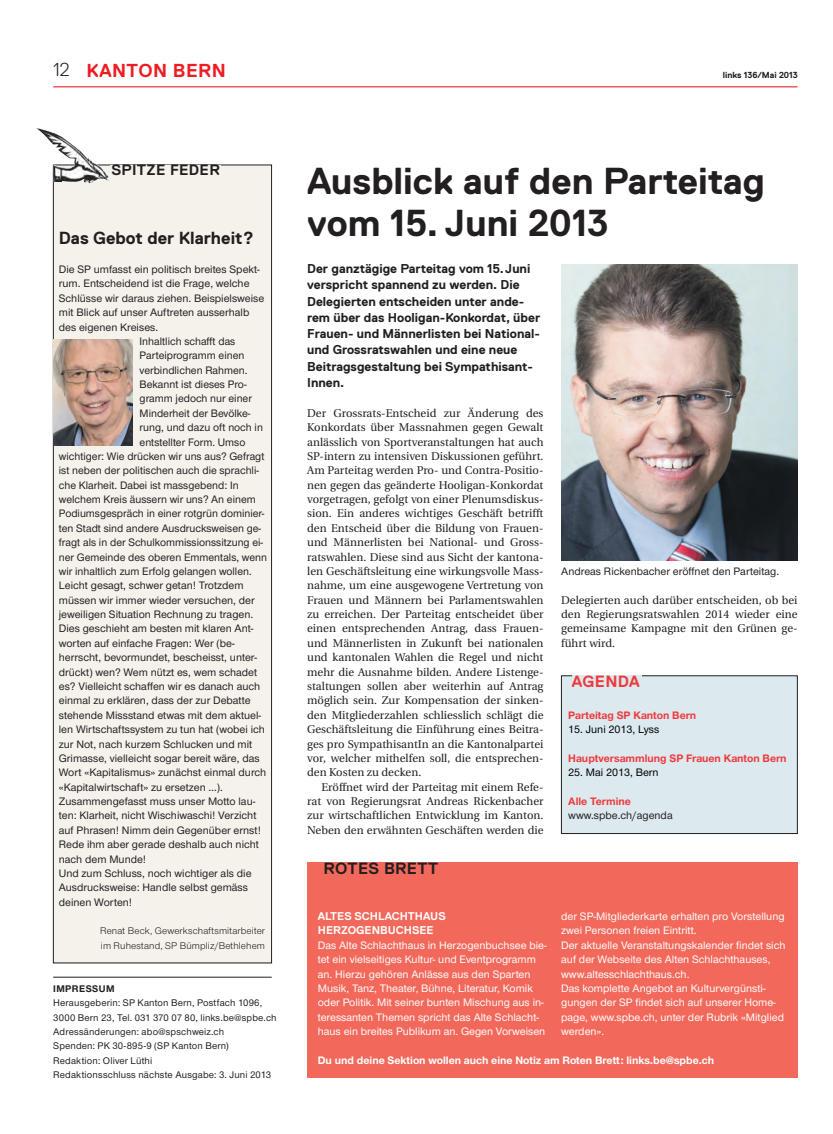
<style>
.page{position:relative;width:833px;height:1134px;background:#fff}
.page>*{position:absolute;margin:0;border:0;box-sizing:border-box;transform-origin:0 0}
.t1{font:700 37.5px/41.2px "Replica";color:#231f20}
.t2{font:700 18.75px "Replica";letter-spacing:.025em;color:#ee1d23}
.t3{font:700 17.5px "Replica";color:#231f20}
.t4{font:700 16.25px "Replica";color:#231f20}
.t5{font:700 16.25px "Replica";color:#ee3a3e}
.t6{font:700 15px "Replica";color:#231f20}
.t7{font:700 12.75px/16.2px "Replica";color:#231f20}
.t8{font:500 11.25px "Nimbus San Nov";color:#231f20}
.t9{font:11.25px/14.4px "Utopia";color:#231f20;text-align:justify}
.t10{font:500 11.25px/14.4px "Nimbus San Nov";color:#fff}
.t11{font:700 11.25px "Nimbus San Nov";color:#ee3a3e}
.t12{font:700 11.25px "Nimbus San Nov";color:#fff}
.t13{font:700 11.25px/14.4px "Replica";color:#fff}
.t14{font:500 11.25px "Nimbus San Nov";color:#000}
.t15{font:500 10px/14.4px "Nimbus San Nov";letter-spacing:.015em;color:#231f20}
.t16{font:10px/14.4px "Nimbus San Nov";letter-spacing:.015em;color:#231f20}
.t17{font:700 10px "Nimbus San Nov";letter-spacing:.045em;color:#231f20}
.t18{font:700 8.75px "Replica";color:#231f20}
.s1{font-weight:300;color:#231f20}
</style>
<div class="page">
<hr style="left:53px;top:86px;width:744px;height:1px;background:#ee3a3e">
<div style="left:307px;top:862px;width:490px;height:216px;background:#f2695b"></div>
<div style="left:561px;top:676px;width:236px;height:157px;background:#dce9ee"></div>
<div style="left:561px;top:676px;width:236px;height:158px;border:1px solid #231f20"></div>
<div style="left:572px;top:676px;width:69px;height:28px;background:#dce9ee"></div>
<div style="left:53px;top:165px;width:219px;height:798px;background:#f5f1eb"></div>
<div style="left:53px;top:165px;width:219px;height:798px;border:1px solid #231f20"></div>
<div style="left:110px;top:165px;width:111px;height:32px;background:#f5f1eb"></div>
<img style="left:36px;top:128px;width:14px;height:13px">
<img style="left:54px;top:339px;width:79px;height:107px">
<hr style="left:53px;top:977px;width:219px;height:1px;background:#231f20">
<img style="left:561px;top:264px;width:236px;height:297px">
<h2 class="t2" style="left:53px;top:60px;width:174px"><span class="s1">12</span> Kanton Bern</h2>
<p class="t18" style="left:723px;top:70px;width:76px">links 136/Mai 2013</p>
<h3 class="t6" style="left:111px;top:162px;width:10px">spitze</h3>
<h3 class="t6" style="left:170px;top:162px;width:20px">feder</h3>
<h3 class="t3" style="left:59px;top:229px;width:196px">Das Gebot der Klarheit?</h3>
<p class="t8" style="left:59px;top:263px;width:202px">Die SP umfasst ein politisch breites Spekt-</p>
<p class="t8" style="left:59px;top:277px;width:192px">rum. Entscheidend ist die Frage, welche</p>
<p class="t8" style="left:59px;top:291px;width:207px">Schlüsse wir daraus ziehen. Beispielsweise</p>
<p class="t8" style="left:59px;top:306px;width:192px">mit Blick auf unser Auftreten ausserhalb</p>
<p class="t8" style="left:59px;top:320px;width:101px">des eigenen Kreises.</p>
<p class="t8" style="left:140px;top:335px;width:97px">Inhaltlich schafft das</p>
<p class="t8" style="left:140px;top:349px;width:106px">Parteiprogramm einen</p>
<p class="t8" style="left:140px;top:363px;width:109px">verbindlichen Rahmen.</p>
<p class="t8" style="left:140px;top:378px;width:108px">Bekannt ist dieses Pro-</p>
<p class="t8" style="left:140px;top:392px;width:114px">gramm jedoch nur einer</p>
<p class="t8" style="left:140px;top:406px;width:112px">Minderheit der Bevölke-</p>
<p class="t8" style="left:140px;top:421px;width:125px">rung, und dazu oft noch in</p>
<p class="t8" style="left:140px;top:435px;width:107px">entstellter Form. Umso</p>
<p class="t8" style="left:59px;top:450px;width:207px">wichtiger: Wie drücken wir uns aus? Gefragt</p>
<p class="t8" style="left:59px;top:464px;width:202px">ist neben der politischen auch die sprachli-</p>
<p class="t8" style="left:59px;top:478px;width:181px">che Klarheit. Dabei ist massgebend: In</p>
<p class="t8" style="left:59px;top:493px;width:198px">welchem Kreis äussern wir uns? An einem</p>
<p class="t8" style="left:59px;top:507px;width:207px">Podiumsgespräch in einer rotgrün dominier-</p>
<p class="t8" style="left:59px;top:521px;width:204px">ten Stadt sind andere Ausdrucksweisen ge-</p>
<p class="t8" style="left:59px;top:536px;width:206px">fragt als in der Schulkommissionssitzung ei-</p>
<p class="t8" style="left:59px;top:550px;width:210px">ner Gemeinde des oberen Emmentals, wenn</p>
<p class="t8" style="left:59px;top:565px;width:194px">wir inhaltlich zum Erfolg gelangen wollen.</p>
<p class="t8" style="left:59px;top:579px;width:186px">Leicht gesagt, schwer getan! Trotzdem</p>
<p class="t8" style="left:59px;top:593px;width:197px">müssen wir immer wieder versuchen, der</p>
<p class="t8" style="left:59px;top:608px;width:196px">jeweiligen Situation Rechnung zu tragen.</p>
<p class="t8" style="left:59px;top:622px;width:196px">Dies geschieht am besten mit klaren Ant-</p>
<p class="t8" style="left:59px;top:636px;width:177px">worten auf einfache Fragen: Wer (be-</p>
<p class="t8" style="left:59px;top:651px;width:199px">herrscht, bevormundet, bescheisst, unter-</p>
<p class="t8" style="left:59px;top:665px;width:200px">drückt) wen? Wem nützt es, wem schadet</p>
<p class="t8" style="left:59px;top:680px;width:203px">es? Vielleicht schaffen wir es danach auch</p>
<p class="t8" style="left:59px;top:694px;width:193px">einmal zu erklären, dass der zur Debatte</p>
<p class="t8" style="left:59px;top:708px;width:204px">stehende Missstand etwas mit dem aktuel-</p>
<p class="t8" style="left:59px;top:723px;width:208px">len Wirtschaftssystem zu tun hat (wobei ich</p>
<p class="t8" style="left:59px;top:737px;width:195px">zur Not, nach kurzem Schlucken und mit</p>
<p class="t8" style="left:59px;top:751px;width:202px">Grimasse, vielleicht sogar bereit wäre, das</p>
<p class="t8" style="left:59px;top:766px;width:209px">Wort «Kapitalismus» zunächst einmal durch</p>
<p class="t8" style="left:59px;top:780px;width:166px">«Kapitalwirtschaft» zu ersetzen …).</p>
<p class="t8" style="left:59px;top:795px;width:198px">Zusammengefasst muss unser Motto lau-</p>
<p class="t8" style="left:59px;top:809px;width:199px">ten: Klarheit, nicht Wischiwaschi! Verzicht</p>
<p class="t8" style="left:59px;top:823px;width:203px">auf Phrasen! Nimm dein Gegenüber ernst!</p>
<p class="t8" style="left:59px;top:838px;width:202px">Rede ihm aber gerade deshalb auch nicht</p>
<p class="t8" style="left:59px;top:852px;width:89px">nach dem Munde!</p>
<p class="t8" style="left:59px;top:866px;width:194px">Und zum Schluss, noch wichtiger als die</p>
<p class="t8" style="left:59px;top:881px;width:191px">Ausdrucksweise: Handle selbst gemäss</p>
<p class="t8" style="left:59px;top:895px;width:75px">deinen Worten!</p>
<p class="t16" style="left:100px;top:924px;width:166px">Renat Beck, Gewerkschaftsmitarbeiter im Ruhestand, SP Bümpliz/Bethlehem</p>
<p class="t17" style="left:53px;top:983px;width:63px">impr ess um</p>
<p class="t15" style="left:53px;top:996px;width:225px">Herausgeberin: SP Kanton Bern, Postfach 1096, 3000 Bern 23, Tel. 031 370 07 80, links.be@spbe.ch Adressänderungen: abo@spschweiz.ch<br>Spenden: PK 30-895-9 (SP Kanton Bern)<br>Redaktion: Oliver Lüthi<br>Redaktionsschluss nächste Ausgabe: 3. Juni 2013</p>
<h1 class="t1" style="left:307px;top:161px;width:459px">Ausblick auf den Parteitag vom 15. Juni 2013</h1>
<p class="t7" style="left:307px;top:260px;width:235px">Der ganztägige Parteitag vom 15.Juni verspricht spannend zu werden. Die Delegierten entscheiden unter ande&shy;rem über das Hooligan-Konkordat, über Frauen- und Männerlisten bei National&shy;und Grossratswahlen und eine neue Beitragsgestaltung bei Sympathisant-Innen.</p>
<p class="t9" style="left:307px;top:406px;width:238px;text-align:left">Der Grossrats-Entscheid zur Änderung des Konkordats über Massnahmen gegen Gewalt anlässlich von Sportveranstaltungen hat auch SP-intern zu intensiven Diskussionen geführt.<br>Am Parteitag werden Pro- und Contra-Positio&shy;nen gegen das geänderte Hooligan-Konkordat vorgetragen, gefolgt von einer Plenumsdiskus&shy;sion. Ein anderes wichtiges Geschäft betrifft den Entscheid über die Bildung von Frauen&shy;und Männerlisten bei National- und Gross&shy;ratswahlen. Diese sind aus Sicht der kantona&shy;len Geschäftsleitung eine wirkungsvolle Mass&shy;nahme, um eine ausgewogene Vertretung von Frauen und Männern bei Parlamentswahlen zu erreichen. Der Parteitag entscheidet über einen entsprechenden Antrag, dass Frauen&shy;und Männerlisten in Zukunft bei nationalen und kantonalen Wahlen die Regel und nicht mehr die Ausnahme bilden. Andere Listenge&shy;staltungen sollen aber weiterhin auf Antrag möglich sein. Zur Kompensation der sinken&shy;den Mitgliederzahlen schliesslich schlägt die Geschäftsleitung die Einführung eines Beitra&shy;ges pro SympathisantIn an die Kantonalpartei vor, welcher mithelfen soll, die entsprechen&shy;den Kosten zu decken.</p>
<p class="t9" style="left:307px;top:780px;width:238px;text-indent:14px">Eröffnet wird der Parteitag mit einem Refe&shy;rat von Regierungsrat Andreas Rickenbacher zur wirtschaftlichen Entwicklung im Kanton.<br>Neben den erwähnten Geschäften werden die</p>
<h3 class="t4" style="left:323px;top:859px;width:12px">rotes</h3>
<h3 class="t4" style="left:384px;top:859px;width:12px">brett</h3>
<p class="t8" style="left:561px;top:565px;width:220px">Andreas Rickenbacher eröffnet den Parteitag.</p>
<p class="t9" style="left:561px;top:593px;width:238px">Delegierten auch darüber entscheiden, ob bei den Regierungsratswahlen 2014 wieder eine gemeinsame Kampagne mit den Grünen ge&shy;führt wird.</p>
<h3 class="t5" style="left:572px;top:672px;width:21px">Agenda</h3>
<p class="t11" style="left:568px;top:708px;width:129px">Parteitag SP Kanton Bern</p>
<p class="t14" style="left:568px;top:723px;width:92px">15. Juni 2013, Lyss</p>
<p class="t11" style="left:568px;top:751px;width:220px">Hauptversammlung SP Frauen Kanton Bern</p>
<p class="t14" style="left:568px;top:766px;width:92px">25. Mai 2013, Bern</p>
<p class="t11" style="left:568px;top:795px;width:64px">Alle Termine</p>
<p class="t8" style="left:568px;top:809px;width:106px">www.spbe.ch/agenda</p>
<p class="t13" style="left:318px;top:909px;width:129px">ALTES SCHLACHTHAUS<br>HERZOGENBUCHSEE</p>
<p class="t10" style="left:318px;top:938px;width:230px">Das Alte Schlachthaus in Herzogenbuchsee bie&shy;tet ein vielseitiges Kultur- und Eventprogramm an. Hierzu gehören Anlässe aus den Sparten Musik, Tanz, Theater, Bühne, Literatur, Komik oder Politik. Mit seiner bunten Mischung aus in&shy;teressanten Themen spricht das Alte Schlacht&shy;haus ein breites Publikum an. Gegen Vorweisen</p>
<p class="t10" style="left:561px;top:909px;width:226px">der SP-Mitgliederkarte erhalten pro Vorstellung zwei Personen freien Eintritt.<br>Der aktuelle Veranstaltungskalender findet sich auf der Webseite des Alten Schlachthauses, www.altesschlachthaus.ch.<br>Das komplette Angebot an Kulturvergünsti&shy;gungen der SP findet sich auf unserer Home&shy;page, www.spbe.ch, unter der Rubrik «Mitglied werden».</p>
<p class="t12" style="left:318px;top:1053px;width:398px">Du und deine Sektion wollen auch eine Notiz am Roten Brett: links.be@spbe.ch</p>
</div>
